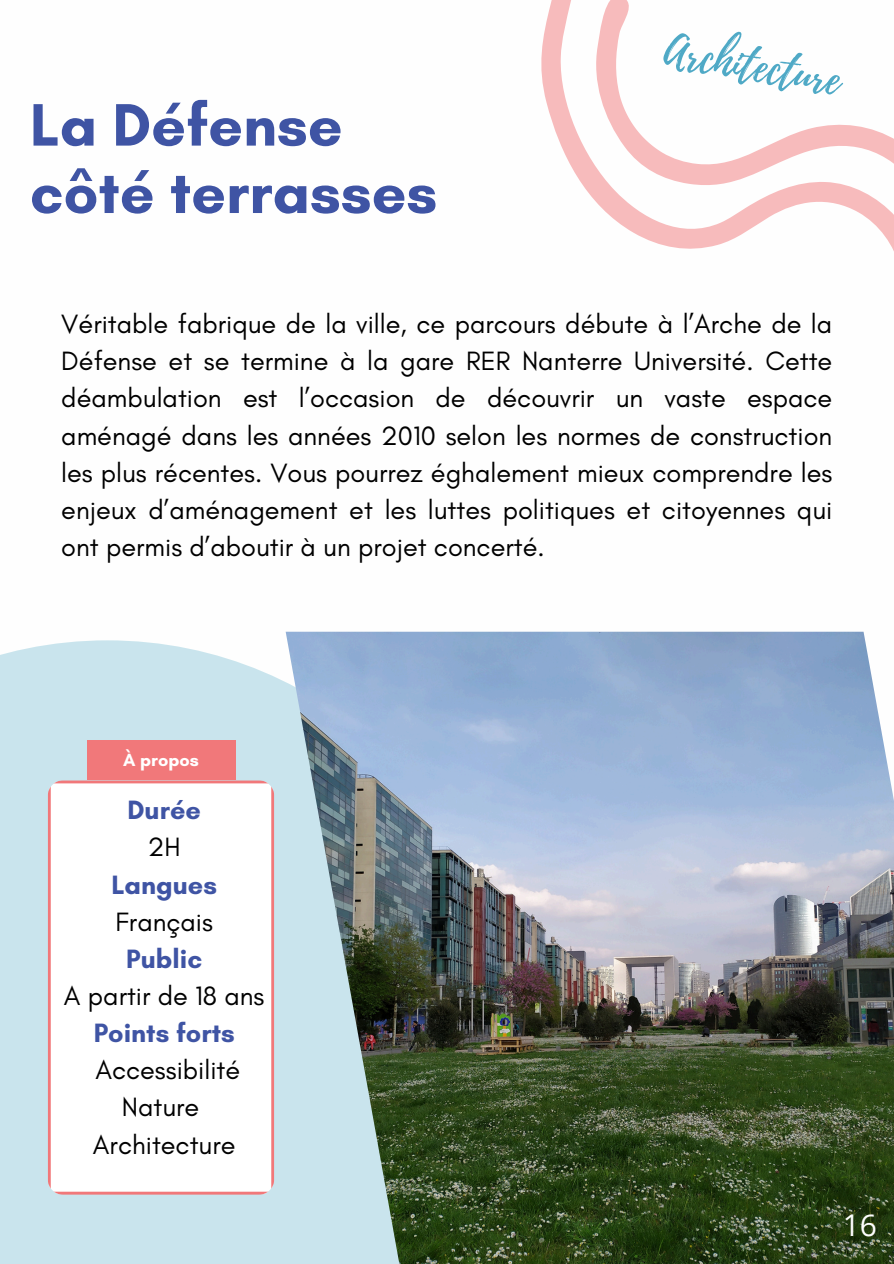
<style>
.page{position:relative;width:894px;height:1264px;background:#fff}
.page>*{position:absolute;margin:0;border:0;box-sizing:border-box;transform-origin:0 0}
.t1{font:700 60.9px/67.3px "Glacial Indifference";color:#3f54a4}
.t2{font:43.5px "Playlist Script";color:#4fa9c6}
.t3{font:30px "Open Sans";color:#fefefe}
.t4{font:27px/37.2px "Glacial Indifference";color:#000;text-align:center}
.t5{font:700 18px "Glacial Indifference";color:#fff}
.s1{font-weight:700;color:#3f54a4}
</style>
<div class="page">
<div style="left:0;top:640px;width:507px;height:623px;background:#c9e4ed"></div>
<img style="left:285px;top:631px;width:608px;height:632px">
<svg style="left:541px;top:0;width:352px;height:249px"></svg>
<div style="left:87px;top:740px;width:148px;height:40px;background:#f1787a"></div>
<div style="left:48px;top:780px;width:226px;height:414px;background:#fff"></div>
<h2 class="t1" style="left:30px;top:91px;width:409px">La Défense côté terrasses</h2>
<h1 class="t2" style="left:670px;top:20px;width:180px;rotate:10deg">Architecture</h1>
<p class="t4" style="left:61px;top:305px;width:772px;text-align:justify">Véritable fabrique de la ville, ce parcours débute à l’Arche de la Défense et se termine à la gare RER Nanterre Université. Cette déambulation est l’occasion de découvrir un vaste espace aménagé dans les années 2010 selon les normes de construction les plus récentes. Vous pourrez éghalement mieux comprendre les enjeux d’aménagement et les luttes politiques et citoyennes qui ont permis d’aboutir à un projet concerté.</p>
<h4 class="t5" style="left:123px;top:749px;width:77px">À propos</h4>
<p class="t4" style="left:64px;top:791px;width:202px"><span class="s1">Durée<br></span>2H<br><span class="s1">Langues<br></span>Français<br><span class="s1">Public<br></span>A partir de 18 ans<br><span class="s1">Points forts<br></span>Accessibilité<br>Nature<br>Architecture</p>
<p class="t3" style="left:842px;top:1203px;width:36px">16</p>
</div>
